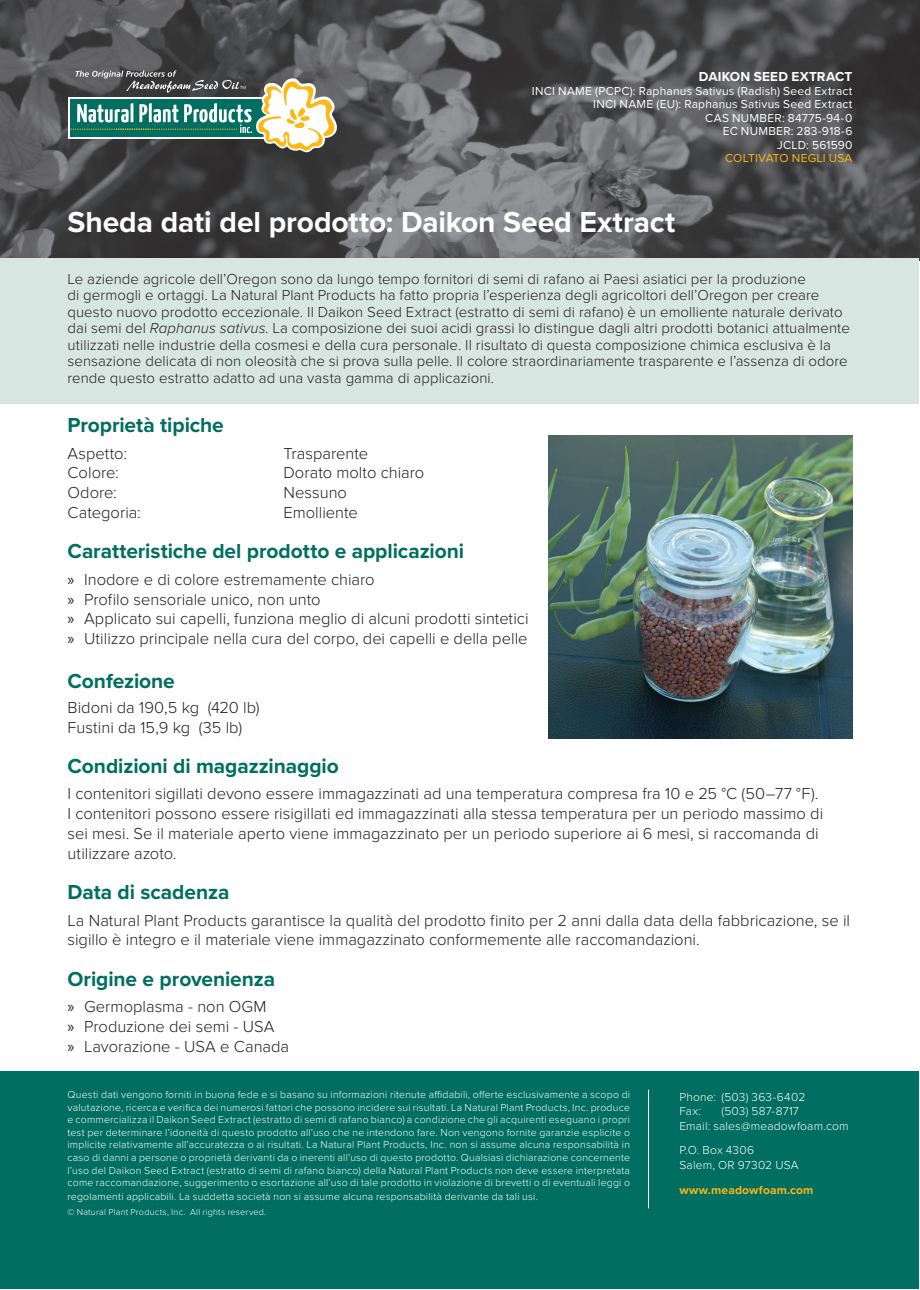
<style>
.page{position:relative;width:920px;height:1290px;background:#fff}
.page>*{position:absolute;margin:0;border:0;box-sizing:border-box;transform-origin:0 0}
.t1{font:700 30px "Proxima Nova";letter-spacing:-.005em;color:#fff}
.t2{font:700 21px "Proxima Nova";letter-spacing:-.005em;color:#006e60}
.t3{font:300 16.5px/19.8px "Proxima Nova";color:#231f20}
.t4{font:300 15px/16.5px "Proxima Nova";letter-spacing:.005em;color:#231f20}
.t5{font:700 13.5px "Proxima Nova";letter-spacing:.015em;color:#fff}
.t6{font:12px/13.5px "Proxima Nova";letter-spacing:.02em;color:#fff;text-align:right}
.t7{font:300 12px/14.4px "Proxima Nova";letter-spacing:.015em;color:#fff}
.t8{font:700 12px "Proxima Nova";letter-spacing:.015em;color:#fcb615}
.t9{font:12px "Proxima Nova";letter-spacing:.015em;color:#fcb615}
.t10{font:300 10.5px/12.8px "Proxima Nova";letter-spacing:.02em;color:#fff;text-align:justify}
.t11{font:300 9px "Proxima Nova";letter-spacing:.025em;color:#fff}
.s1{font-style:italic}
.s2{font-family:"Myriad Pro";font-weight:400}
</style>
<div class="page">
<img style="left:0;top:0;width:920px;height:260px">
<svg style="left:70px;top:70px;width:268px;height:83px"></svg>
<div style="left:1px;top:1071px;width:918px;height:218px;background:#006e60"></div>
<hr style="left:648px;top:1090px;width:1px;height:118px;background:#fff">
<div style="left:1px;top:258px;width:918px;height:145px;background:#d7e6e1"></div>
<img style="left:549px;top:435px;width:303px;height:304px">
<p class="t5" style="left:699px;top:67px;width:155px">DAIKON SEED EXTRACT</p>
<p class="t6" style="left:532px;top:83px;width:322px">INCI NAME (PCPC): Raphanus Sativus (Radish) Seed Extract<br>INCI NAME (EU): Raphanus Sativus Seed Extract<br>CAS NUMBER: 84775-94-0<br>EC NUMBER: 283-918-6<br>JCLD: 561590</p>
<p class="t9" style="left:725px;top:149px;width:129px">COLTIVATO NEGLI USA</p>
<h1 class="t1" style="left:68px;top:200px;width:609px">Sheda dati del prodotto: Daikon Seed Extract</h1>
<p class="t4" style="left:68px;top:271px;width:784px">Le aziende agricole dell’Oregon sono da lungo tempo fornitori di semi di rafano ai Paesi asiatici per la produzione<br>di germogli e ortaggi. La Natural Plant Products ha fatto propria l’esperienza degli agricoltori dell’Oregon per creare questo nuovo prodotto eccezionale. Il Daikon Seed Extract (estratto di semi di rafano) è un emolliente naturale derivato dai semi del <span class="s1">Raphanus sativus</span>. La composizione dei suoi acidi grassi lo distingue dagli altri prodotti botanici attualmente utilizzati nelle industrie della cosmesi e della cura personale. Il risultato di questa composizione chimica esclusiva è la sensazione delicata di non oleosità che si prova sulla pelle. Il colore straordinariamente trasparente e l’assenza di odore rende questo estratto adatto ad una vasta gamma di applicazioni.</p>
<h2 class="t2" style="left:68px;top:409px;width:158px">Proprietà tipiche</h2>
<h3 class="t3" style="left:68px;top:444px;width:61px">Aspetto:</h3>
<h3 class="t3" style="left:283px;top:444px;width:86px">Trasparente</h3>
<h3 class="t3" style="left:68px;top:463px;width:53px">Colore:</h3>
<h3 class="t3" style="left:284px;top:463px;width:142px">Dorato molto chiaro</h3>
<h3 class="t3" style="left:68px;top:483px;width:51px">Odore:</h3>
<h3 class="t3" style="left:284px;top:483px;width:65px">Nessuno</h3>
<h3 class="t3" style="left:68px;top:503px;width:75px">Categoria:</h3>
<h3 class="t3" style="left:284px;top:503px;width:76px">Emolliente</h3>
<h2 class="t2" style="left:68px;top:536px;width:398px">Caratteristiche del prodotto e applicazioni</h2>
<h3 class="t3" style="left:67px;top:570px;width:462px"><span class="s2">»</span> Inodore e di colore estremamente chiaro<br><span class="s2">»</span> Profilo sensoriale unico, non unto<br><span class="s2">»</span> Applicato sui capelli, funziona meglio di alcuni prodotti sintetici <span class="s2">»</span> Utilizzo principale nella cura del corpo, dei capelli e della pelle</h3>
<h2 class="t2" style="left:68px;top:665px;width:109px">Confezione</h2>
<h3 class="t3" style="left:68px;top:698px;width:194px">Bidoni da 190,5 kg (420 lb)<br>Fustini da 15,9 kg (35 lb)</h3>
<h2 class="t2" style="left:68px;top:750px;width:273px">Condizioni di magazzinaggio</h2>
<p class="t3" style="left:68px;top:784px;width:757px">I contenitori sigillati devono essere immagazzinati ad una temperatura compresa fra 10 e 25 °C (50–77 °F).<br>I contenitori possono essere risigillati ed immagazzinati alla stessa temperatura per un periodo massimo di sei mesi. Se il materiale aperto viene immagazzinato per un periodo superiore ai 6 mesi, si raccomanda di utilizzare azoto.</p>
<h2 class="t2" style="left:68px;top:876px;width:163px">Data di scadenza</h2>
<h3 class="t3" style="left:68px;top:910px;width:784px">La Natural Plant Products garantisce la qualità del prodotto finito per 2 anni dalla data della fabbricazione, se il sigillo è integro e il materiale viene immagazzinato conformemente alle raccomandazioni.</h3>
<h2 class="t2" style="left:68px;top:963px;width:209px">Origine e provenienza</h2>
<h3 class="t3" style="left:67px;top:997px;width:223px"><span class="s2">»</span> Germoplasma - non OGM<br><span class="s2">»</span> Produzione dei semi - USA<br><span class="s2">»</span> Lavorazione - USA e Canada</h3>
<p class="t10" style="left:68px;top:1088px;width:564px">Questi dati vengono forniti in buona fede e si basano su informazioni ritenute affidabili, offerte esclusivamente a scopo di valutazione, ricerca e verifica dei numerosi fattori che possono incidere sui risultati. La Natural Plant Products, Inc. produce e commercializza il Daikon Seed Extract (estratto di semi di rafano bianco) a condizione che gli acquirenti eseguano i propri test per determinare l’idoneità di questo prodotto all’uso che ne intendono fare. Non vengono fornite garanzie esplicite o implicite relativamente all’accuratezza o ai risultati. La Natural Plant Products, Inc. non si assume alcuna responsabilità in caso di danni a persone o proprietà derivanti da o inerenti all’uso di questo prodotto. Qualsiasi dichiarazione concernente l’uso del Daikon Seed Extract (estratto di semi di rafano bianco) della Natural Plant Products non deve essere interpretata come raccomandazione, suggerimento o esortazione all’uso di tale prodotto in violazione di brevetti o di eventuali leggi o regolamenti applicabili. La suddetta società non si assume alcuna responsabilità derivante da tali usi.</p>
<p class="t11" style="left:68px;top:1206px;width:200px">© Natural Plant Products, Inc. All rights reserved.</p>
<p class="t7" style="left:679px;top:1090px;width:127px">Phone: (503) 363-6402<br>Fax:</p>
<p class="t7" style="left:679px;top:1104px;width:171px;text-indent:42px">(503) 587-8717<br>Email: sales@meadowfoam.com</p>
<p class="t7" style="left:679px;top:1143px;width:121px">P.O. Box 4306<br>Salem, OR 97302 USA</p>
<p class="t8" style="left:679px;top:1181px;width:136px">www.meadowfoam.com</p>
</div>
